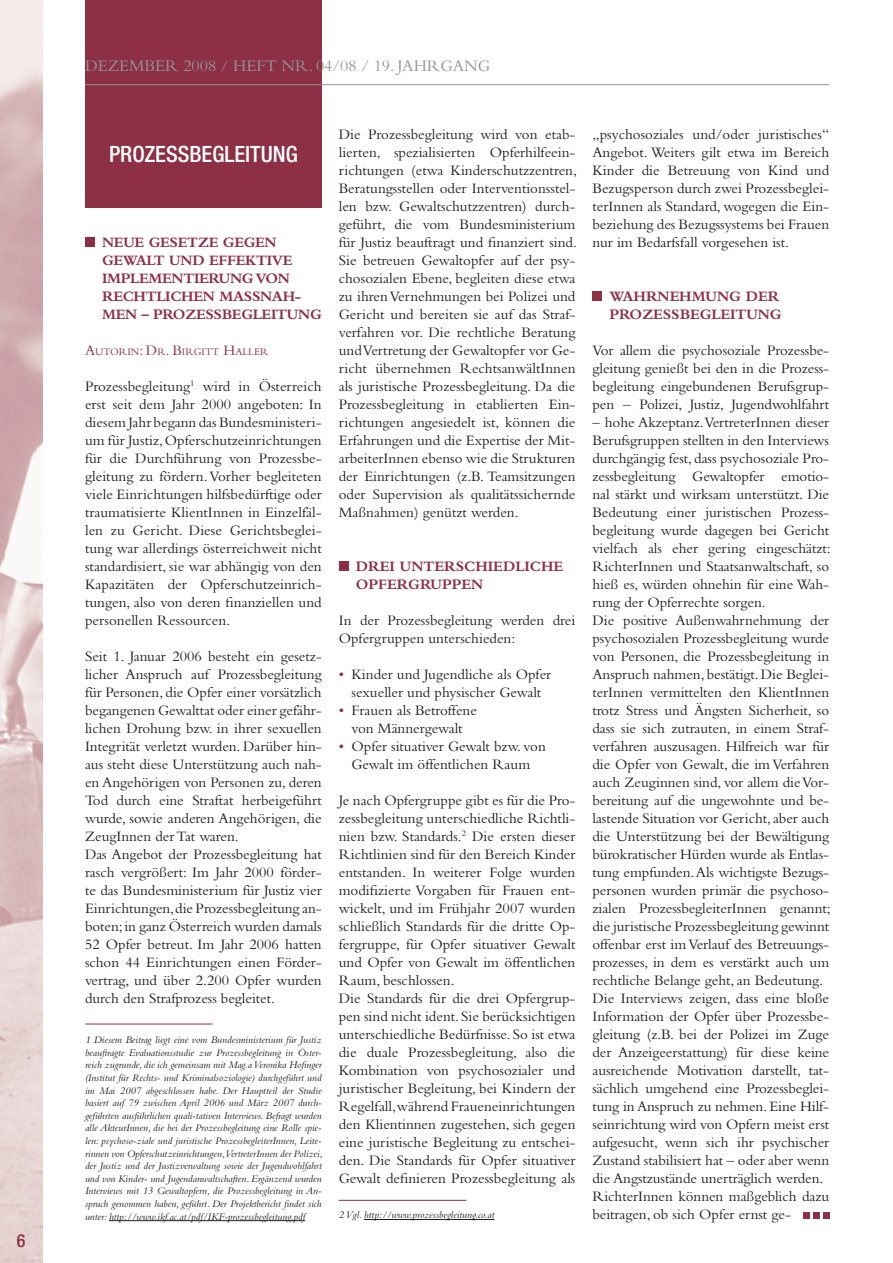
<style>
.page{position:relative;width:893px;height:1263px;background:#fff}
.page>*{position:absolute;margin:0;border:0;box-sizing:border-box;transform-origin:0 0}
.t1{font:500 condensed 22.5px "Helvetica Neue";color:#fff}
.t2{font:16.8px "Bembo";color:#939598}
.t3{font:15px/18px "Bembo";letter-spacing:-.005em;color:#231f20;text-align:justify}
.t4{font:700 15px/18px "Bembo";letter-spacing:-.02em;color:#8d2f45}
.t5{font:700 15px/18px "Bembo";color:#8d2f45}
.t6{font:italic 10.5px/12.6px "Bembo";color:#231f20;text-align:justify}
.t7{font:10.5px "Bembo";color:#8d2f45}
.s1{font-size:15px}
.s2{color:#8d2f45}
</style>
<div class="page">
<img style="left:0;top:0;width:43px;height:1263px">
<div style="left:85px;top:237px;width:10px;height:10px;background:#8d2f45"></div>
<div style="left:592px;top:291px;width:10px;height:10px;background:#8d2f45"></div>
<div style="left:85px;top:0;width:237px;height:208px;background:#8d2f45"></div>
<div style="left:339px;top:561px;width:9px;height:10px;background:#8d2f45"></div>
<svg style="left:804px;top:1212px;width:6px;height:6px"></svg>
<div style="left:813px;top:1212px;width:7px;height:6px;background:#8d2f45"></div>
<svg style="left:823px;top:1212px;width:6px;height:6px"></svg>
<hr style="left:85px;top:84px;width:744px;height:1px;background:#939598">
<hr style="left:109px;top:1220px;width:196px;height:1px;background:#231f20">
<hr style="left:85px;top:1024px;width:128px;height:1px;background:#8d2f45">
<hr style="left:364px;top:1219px;width:130px;height:1px;background:#231f20">
<hr style="left:339px;top:1200px;width:127px;height:1px;background:#8d2f45">
<svg style="left:17px;top:1234px;width:8px;height:13px"></svg>
<p class="t2" style="left:85px;top:56px;width:26px">Dezember</p>
<p class="t2" style="left:183px;top:56px;width:75px">2008 / Heft</p>
<p class="t2" style="left:282px;top:56px;width:135px">Nr. 04/08 / 19. Jahrgang</p>
<h1 class="t1" style="left:109px;top:141px;width:190px">PROZESSBEGLEITUNG</h1>
<p class="t4" style="left:102px;top:233px;width:192px">NEUE GESETZE GEGEN<br>GEWALT UND EFFEKTIVE<br>IMPLEMENTIERUNGVON<br>RECHTLICHEN MA</p>
<p class="t4" style="left:102px;top:287px;width:221px;text-indent:142px">SSNAH-<br>MEN – PROZESSBEGLEITUNG</p>
<p class="t7" style="left:85px;top:345px;width:185px"><span class="s1">A</span>utorin<span class="s1">: D</span>r<span class="s1">. B</span>irgitt <span class="s1">H</span>aller</p>
<p class="t3" style="left:85px;top:377px;width:238px">Prozessbegleitung<sup>1</sup> wird in Österreich erst seit dem Jahr 2000 angeboten: In diesem Jahr begann das Bundesministeri&shy;um für Justiz, Opferschutzeinrichtungen für die Durchführung von Prozessbe&shy;gleitung zu fördern. Vorher begleiteten viele Einrichtungen hilfsbedürftige oder traumatisierte KlientInnen in Einzelfäl&shy;len zu Gericht. Diese Gerichtsbeglei&shy;tung war allerdings österreichweit nicht standardisiert, sie war abhängig von den Kapazitäten der Opferschutzeinrich&shy;tungen, also von deren finanziellen und personellen Ressourcen.</p>
<p class="t3" style="left:85px;top:647px;width:238px;text-align:left">Seit 1. Januar 2006 besteht ein gesetz&shy;licher Anspruch auf Prozessbegleitung für Personen, die Opfer einer vorsätzlich begangenen Gewalttat oder einer gefähr&shy;lichen Drohung bzw. in ihrer sexuellen Integrität verletzt wurden. Darüber hin&shy;aus steht diese Unterstützung auch nah&shy;en Angehörigen von Personen zu, deren Tod durch eine Straftat herbeigeführt wurde, sowie anderen Angehörigen, die ZeugInnen der Tat waren.<br>Das Angebot der Prozessbegleitung hat rasch vergrößert: Im Jahr 2000 förder&shy;te das Bundesministerium für Justiz vier Einrichtungen, die Prozessbegleitung an&shy;boten; in ganz Österreich wurden damals 52 Opfer betreut. Im Jahr 2006 hatten schon 44 Einrichtungen einen Förder&shy;vertrag, und über 2.200 Opfer wurden durch den Strafprozess begleitet.</p>
<p class="t6" style="left:85px;top:1033px;width:239px">1 Diesem Beitrag liegt eine vom Bundesministerium für Justiz beauftragte Evaluationsstudie zur Prozessbegleitung in Öster&shy;reich zugrunde, die ich gemeinsam mit Mag.a Veronika Hofinger (Institut für Rechts- und Kriminalsoziologie) durchgeführt und im Mai 2007 abgeschlossen habe. Der Hauptteil der Studie basiert auf 79 zwischen April 2006 und März 2007 durch&shy;geführten ausführlichen quali-tativen Interviews. Befragt wurden alle AkteurInnen, die bei der Prozessbegleitung eine Rolle spie&shy;len: psychoso-ziale und juristische ProzessbegleiterInnen, Leite&shy;rinnen von Opferschutzeinrichtungen, VertreterInnen der Polizei, der Justiz und der Justizverwaltung sowie der Jugendwohlfahrt und von Kinder- und Jugendanwaltschaften. Ergänzend wurden Interviews mit 13 Gewaltopfern, die Prozessbegleitung in An&shy;spruch genommen haben, geführt. Der Projektbericht findet sich unter: http://www.ikf.ac.at/pdf/IKF-prozessbegleitung.pdf</p>
<p class="t3" style="left:339px;top:125px;width:240px">Die Prozessbegleitung wird von etab&shy;lierten, spezialisierten Opferhilfeein&shy;richtungen (etwa Kinderschutzzentren, Beratungsstellen oder Interventionsstel&shy;len bzw. Gewaltschutzzentren) durch&shy;geführt, die vom Bundesministerium für Justiz beauftragt und finanziert sind.<br>Sie betreuen Gewaltopfer auf der psy&shy;chosozialen Ebene, begleiten diese etwa zu ihren Vernehmungen bei Polizei und Gericht und bereiten sie auf das Straf&shy;verfahren vor. Die rechtliche Beratung und Vertretung der Gewaltopfer vor Ge&shy;richt übernehmen RechtsanwältInnen als juristische Prozessbegleitung. Da die Prozessbegleitung in etablierten Ein&shy;richtungen angesiedelt ist, können die Erfahrungen und die Expertise der Mit&shy;arbeiterInnen ebenso wie die Strukturen der Einrichtungen (z.B. Teamsitzungen oder Supervision als qualitätssichernde Maßnahmen) genützt werden.</p>
<p class="t5" style="left:356px;top:557px;width:209px">DREI UNTERSCHIEDLICHE<br>OPFERGRUPPEN</p>
<p class="t3" style="left:339px;top:611px;width:238px">In der Prozessbegleitung werden drei<br>Opfergruppen unterschieden:</p>
<p class="t3" style="left:339px;top:665px;width:214px;text-align:center"><span class="s2">•</span> Kinder und Jugendliche als Opfer sexueller und physischer Gewalt</p>
<p class="t3" style="left:339px;top:701px;width:140px;text-align:center"><span class="s2">•</span> Frauen als Betroffene von Männergewalt</p>
<p class="t3" style="left:339px;top:737px;width:209px;text-align:center"><span class="s2">•</span> Opfer situativer Gewalt bzw. von<br>Gewalt im öffentlichen Raum</p>
<p class="t3" style="left:339px;top:791px;width:238px;text-align:left">Je nach Opfergruppe gibt es für die Pro&shy;zessbegleitung unterschiedliche Richtli&shy;nien bzw. Standards.<sup>2</sup> Die ersten dieser Richtlinien sind für den Bereich Kinder entstanden. In weiterer Folge wurden modifizierte Vorgaben für Frauen ent&shy;wickelt, und im Frühjahr 2007 wurden schließlich Standards für die dritte Op&shy;fergruppe, für Opfer situativer Gewalt und Opfer von Gewalt im öffentlichen Raum, beschlossen.<br>Die Standards für die drei Opfergrup&shy;pen sind nicht ident. Sie berücksichtigen unterschiedliche Bedürfnisse. So ist etwa die duale Prozessbegleitung, also die Kombination von psychosozialer und juristischer Begleitung, bei Kindern der Regelfall, während Fraueneinrichtungen den Klientinnen zugestehen, sich gegen eine juristische Begleitung zu entschei&shy;den. Die Standards für Opfer situativer Gewalt definieren Prozessbegleitung als</p>
<p class="t6" style="left:339px;top:1208px;width:157px">2 Vgl. http://www.prozessbegleitung.co.at</p>
<p class="t3" style="left:592px;top:125px;width:238px">„psychosoziales und/oder juristisches“ Angebot. Weiters gilt etwa im Bereich Kinder die Betreuung von Kind und Bezugsperson durch zwei Prozessbeglei&shy;terInnen als Standard, wogegen die Ein&shy;beziehung des Bezugssystems bei Frauen nur im Bedarfsfall vorgesehen ist.</p>
<p class="t4" style="left:609px;top:287px;width:174px">WAHRNEHMUNG DER<br>PROZESSBEGLEITUNG</p>
<p class="t3" style="left:592px;top:341px;width:238px">Vor allem die psychosoziale Prozessbe&shy;gleitung genießt bei den in die Prozess&shy;begleitung eingebundenen Berufsgrup&shy;pen – Polizei, Justiz, Jugendwohlfahrt</p>
<p class="t3" style="left:592px;top:413px;width:240px;text-align:left">– hohe Akzeptanz.VertreterInnen dieser Berufsgruppen stellten in den Interviews durchgängig fest, dass psychosoziale Pro&shy;zessbegleitung Gewaltopfer emotio&shy;nal stärkt und wirksam unterstützt. Die Bedeutung einer juristischen Prozess&shy;begleitung wurde dagegen bei Gericht vielfach als eher gering eingeschätzt:<br>RichterInnen und Staatsanwaltschaft, so hieß es, würden ohnehin für eine Wah&shy;rung der Opferrechte sorgen.<br>Die positive Außenwahrnehmung der psychosozialen Prozessbegleitung wurde von Personen, die Prozessbegleitung in Anspruch nahmen, bestätigt. Die Beglei&shy;terInnen vermittelten den KlientInnen trotz Stress und Ängsten Sicherheit, so dass sie sich zutrauten, in einem Straf&shy;verfahren auszusagen. Hilfreich war für die Opfer von Gewalt, die im Verfahren auch Zeuginnen sind, vor allem die Vor&shy;bereitung auf die ungewohnte und be&shy;lastende Situation vor Gericht, aber auch die Unterstützung bei der Bewältigung bürokratischer Hürden wurde als Entlas&shy;tung empfunden. Als wichtigste Bezugs&shy;personen wurden primär die psychoso&shy;zialen ProzessbegleiterInnen genannt; die juristische Prozessbegleitung gewinnt offenbar erst im Verlauf des Betreuungs&shy;prozesses, in dem es verstärkt auch um rechtliche Belange geht, an Bedeutung.<br>Die Interviews zeigen, dass eine bloße Information der Opfer über Prozessbe&shy;gleitung (z.B. bei der Polizei im Zuge der Anzeigeerstattung) für diese keine ausreichende Motivation darstellt, tat&shy;sächlich umgehend eine Prozessbeglei&shy;tung in Anspruch zu nehmen. Eine Hilf&shy;seinrichtung wird von Opfern meist erst aufgesucht, wenn sich ihr psychischer Zustand stabilisiert hat – oder aber wenn die Angstzustände unerträglich werden.<br>RichterInnen können maßgeblich dazu beitragen, ob sich Opfer ernst ge-</p>
</div>
